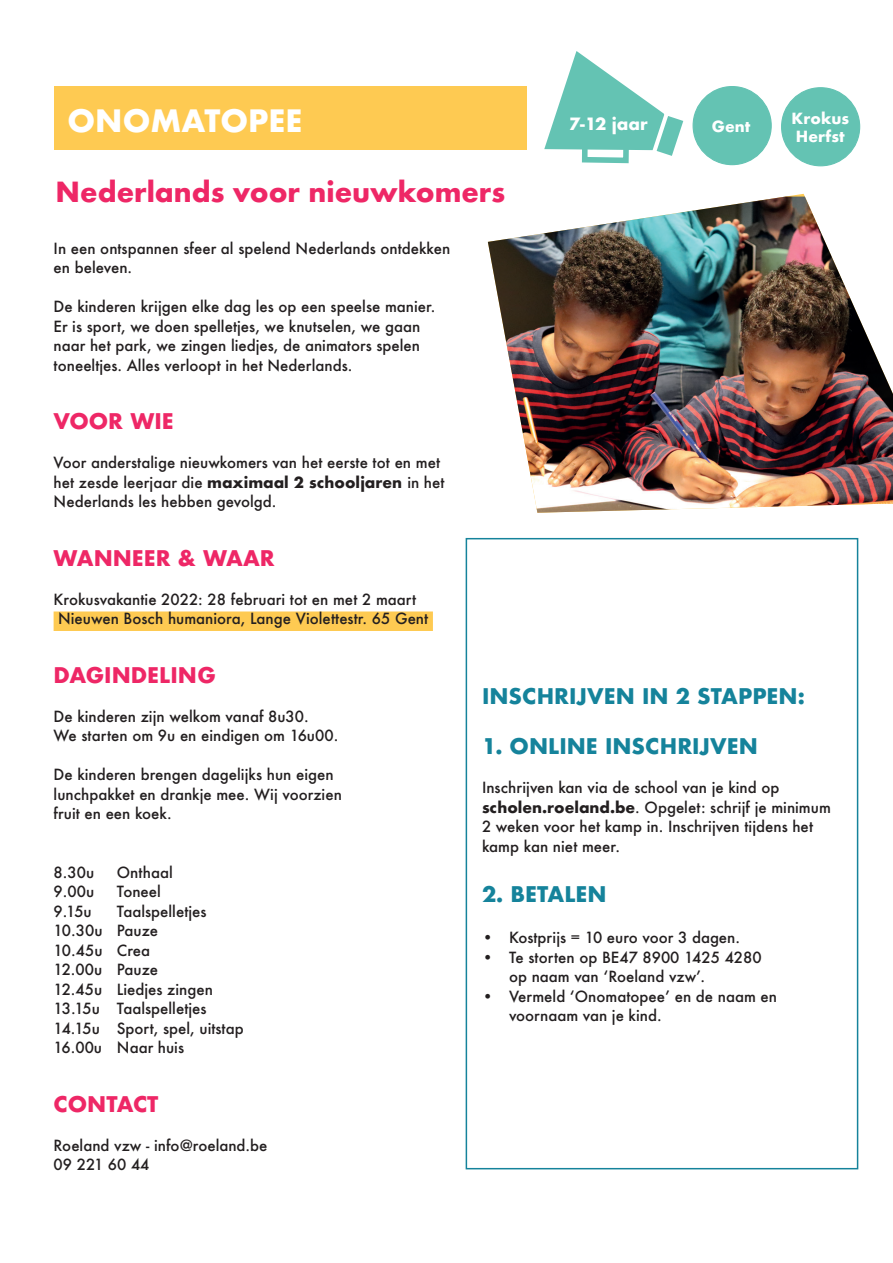
<style>
.page{position:relative;width:893px;height:1263px;background:#fff}
.page>*{position:absolute;margin:0;border:0;box-sizing:border-box;transform-origin:0 0}
.t1{font:700 30px "Futura";color:#fff}
.t2{font:700 27px "Futura";color:#ee2766}
.t3{font:700 21px "Futura";color:#15839b}
.t4{font:700 21px "Futura";color:#ee2766}
.t5{font:700 16.5px "Futura";color:#fff}
.t6{font:500 15px/19.5px "Futura";color:#231f20}
.t7{font:700 15px/18.3px "Futura";color:#fff}
.s1{font-weight:700}
</style>
<div class="page">
<div style="left:466px;top:538px;width:392px;height:631px;background:#fff;border:2px solid #15839b"></div>
<div style="left:55px;top:86px;width:472px;height:63px;background:#feca52"></div>
<img style="left:488px;top:197px;width:405px;height:316px">
<div style="left:54px;top:611px;width:379px;height:20px;background:#feca52"></div>
<svg style="left:544px;top:51px;width:139px;height:113px"></svg>
<div style="left:693px;top:87px;width:78px;height:78px;background:#64c3b3;border-radius:50%"></div>
<div style="left:692px;top:86px;width:80px;height:79px;border:1px solid #64c3b3;border-radius:50%"></div>
<div style="left:782px;top:88px;width:78px;height:78px;background:#64c3b3;border-radius:50%"></div>
<div style="left:781px;top:87px;width:79px;height:79px;border:1px solid #64c3b3;border-radius:50%"></div>
<h1 class="t1" style="left:67px;top:99px;width:237px">ONOMATOPEE</h1>
<p class="t5" style="left:569px;top:112px;width:80px">7-12 jaar</p>
<p class="t7" style="left:712px;top:117px;width:40px">Gent</p>
<p class="t7" style="left:792px;top:109px;width:59px">Krokus<br>Herfst</p>
<h2 class="t2" style="left:55px;top:172px;width:451px">Nederlands voor nieuwkomers</h2>
<p class="t6" style="left:54px;top:238px;width:398px">In een ontspannen sfeer al spelend Nederlands ontdekken en beleven.</p>
<p class="t6" style="left:54px;top:297px;width:383px">De kinderen krijgen elke dag les op een speelse manier.<br>Er is sport, we doen spelletjes, we knutselen, we gaan naar het park, we zingen liedjes, de animators spelen toneeltjes. Alles verloopt in het Nederlands.</p>
<h3 class="t4" style="left:54px;top:406px;width:122px">VOOR WIE</h3>
<p class="t6" style="left:54px;top:453px;width:393px">Voor anderstalige nieuwkomers van het eerste tot en met het zesde leerjaar die <span class="s1">maximaal 2 schooljaren</span> in het<br>Nederlands les hebben gevolgd.</p>
<h3 class="t4" style="left:54px;top:543px;width:223px">WANNEER &amp; WAAR</h3>
<p class="t6" style="left:58px;top:589px;width:372px;text-indent:-5px">Krokusvakantie 2022: 28 februari tot en met 2 maart<br>Nieuwen Bosch humaniora, Lange Violettestr. 65 Gent</p>
<h3 class="t4" style="left:54px;top:660px;width:164px">DAGINDELING</h3>
<p class="t6" style="left:54px;top:706px;width:286px">De kinderen zijn welkom vanaf 8u30.<br>We starten om 9u en eindigen om 16u00.</p>
<p class="t6" style="left:54px;top:765px;width:290px">De kinderen brengen dagelijks hun eigen lunchpakket en drankje mee. Wij voorzien fruit en een koek.</p>
<h3 class="t3" style="left:482px;top:680px;width:324px">INSCHRIJVEN IN 2 STAPPEN:</h3>
<h3 class="t3" style="left:482px;top:731px;width:277px">1. ONLINE INSCHRIJVEN</h3>
<p class="t6" style="left:482px;top:778px;width:350px">Inschrijven kan via de school van je kind op <span class="s1">scholen.roeland.be</span>. Opgelet: schrijf je minimum 2 weken voor het kamp in. Inschrijven tijdens het kamp kan niet meer.</p>
<h3 class="t3" style="left:482px;top:879px;width:126px">2. BETALEN</h3>
<p class="t6" style="left:482px;top:928px;width:260px">• Kostprijs = 10 euro voor 3 dagen.</p>
<p class="t6" style="left:509px;top:947px;width:254px;text-indent:-27px">• Te storten op BE47 8900 1425 4280 op naam van ‘Roeland vzw’.</p>
<p class="t6" style="left:509px;top:986px;width:270px;text-indent:-27px">• Vermeld ‘Onomatopee’ en de naam en voornaam van je kind.</p>
<p class="t6" style="left:54px;top:862px;width:42px">8.30u</p>
<p class="t6" style="left:117px;top:862px;width:57px">Onthaal</p>
<p class="t6" style="left:54px;top:882px;width:42px">9.00u</p>
<p class="t6" style="left:117px;top:882px;width:46px">Toneel</p>
<p class="t6" style="left:54px;top:901px;width:40px">9.15u</p>
<p class="t6" style="left:54px;top:901px;width:192px;text-indent:63px">Taalspelletjes<br>10.30u Pauze<br>10.45u Crea<br>12.00u Pauze<br>12.45u Liedjes zingen<br>13.15u Taalspelletjes<br>14.15u Sport, spel, uitstap<br>16.00u Naar huis</p>
<h3 class="t4" style="left:54px;top:1089px;width:106px">CONTACT</h3>
<p class="t6" style="left:54px;top:1135px;width:215px">Roeland vzw - info@roeland.be<br>09 221 60 44</p>
</div>
